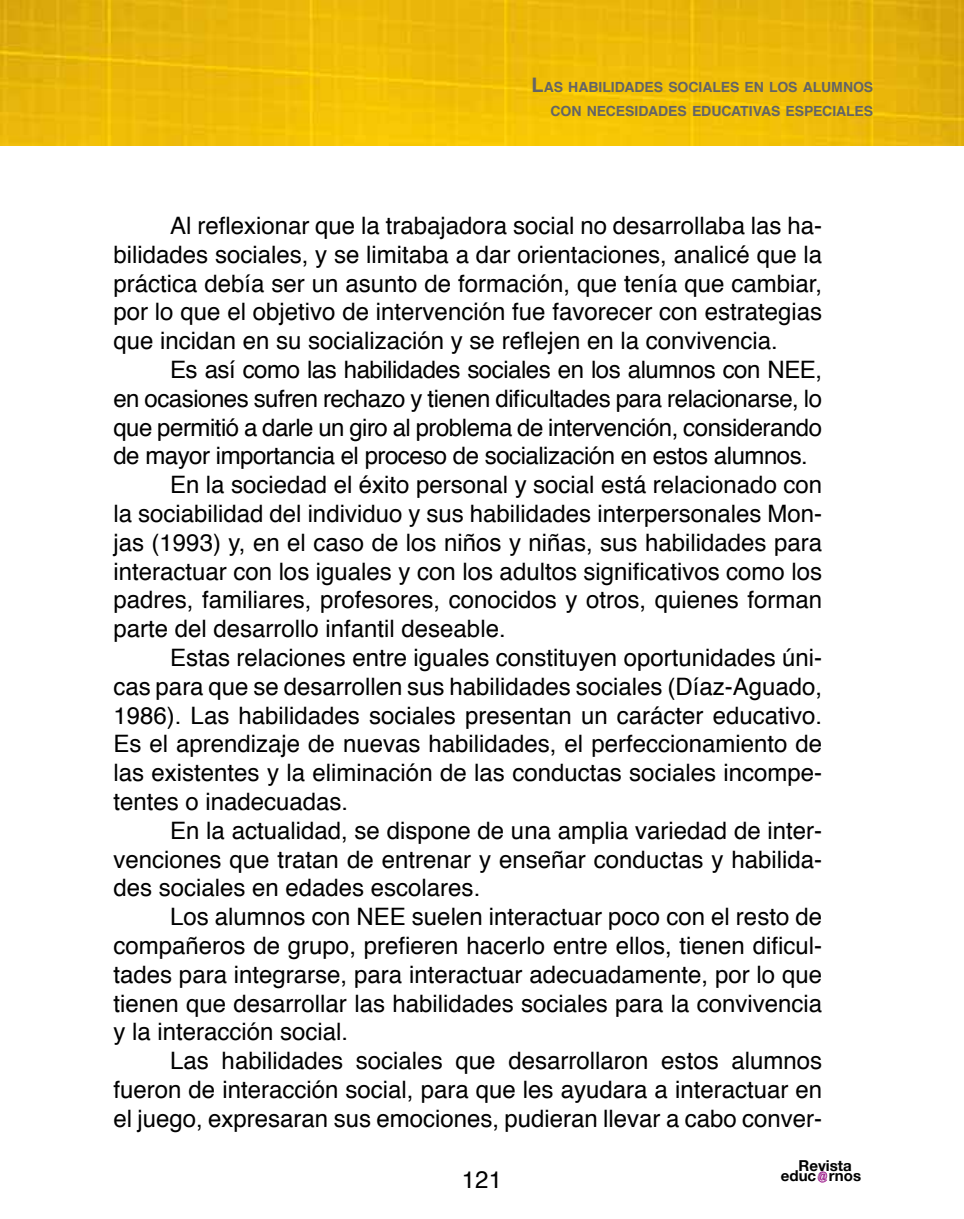
<style>
.page{position:relative;width:964px;height:1219px;background:#fff}
.page>*{position:absolute;margin:0;border:0;box-sizing:border-box;transform-origin:0 0}
.t1{font:24px/28.8px "Helvetica";color:#000;text-align:justify}
.t2{font:24px "Helvetica";letter-spacing:-.02em;color:#000}
.t3{font:700 15px "Helvetica Neue";color:#000}
.t4{font:700 14px/24px "Helvetica";letter-spacing:-.005em;color:#636466;text-align:right}
.s1{font-size:20px}
</style>
<div class="page">
<img style="left:0;top:0;width:964px;height:146px">
<svg style="left:817px;top:1171px;width:10px;height:12px"></svg>
<p class="t4" style="left:531px;top:76px;width:343px"><span class="s1">L</span>AS HABILIDADES SOCIALES EN LOS ALUMNOS<br>CON NECESIDADES EDUCATIVAS ESPECIALES</p>
<p class="t1" style="left:113px;top:212px;width:710px;text-indent:57px">Al reflexionar que la trabajadora social no desarrollaba las ha&shy;bilidades sociales, y se limitaba a dar orientaciones, analicé que la práctica debía ser un asunto de formación, que tenía que cambiar, por lo que el objetivo de intervención fue favorecer con estrategias que incidan en su socialización y se reflejen en la convivencia.</p>
<p class="t2" style="left:170px;top:351px;width:653px">Es así como las habilidades sociales en los alumnos con NEE,</p>
<p class="t2" style="left:113px;top:380px;width:710px">en ocasiones sufren rechazo y tienen dificultades para relacionarse, lo</p>
<p class="t2" style="left:113px;top:409px;width:710px">que permitió a darle un giro al problema de intervención, considerando</p>
<p class="t2" style="left:113px;top:437px;width:696px">de mayor importancia el proceso de socialización en estos alumnos.</p>
<p class="t1" style="left:170px;top:471px;width:653px">En la sociedad el éxito personal y social está relacionado con</p>
<p class="t1" style="left:113px;top:500px;width:710px">la sociabilidad del individuo y sus habilidades interpersonales Mon-</p>
<p class="t1" style="left:113px;top:529px;width:710px">jas (1993) y, en el caso de los niños y niñas, sus habilidades para</p>
<p class="t1" style="left:113px;top:558px;width:710px">interactuar con los iguales y con los adultos significativos como los</p>
<p class="t1" style="left:113px;top:586px;width:710px">padres, familiares, profesores, conocidos y otros, quienes forman</p>
<p class="t1" style="left:113px;top:615px;width:394px">parte del desarrollo infantil deseable.</p>
<p class="t1" style="left:170px;top:644px;width:653px">Estas relaciones entre iguales constituyen oportunidades úni-</p>
<p class="t1" style="left:113px;top:673px;width:710px">cas para que se desarrollen sus habilidades sociales (Díaz-Aguado,</p>
<p class="t1" style="left:113px;top:702px;width:710px">1986). Las habilidades sociales presentan un carácter educativo.</p>
<p class="t1" style="left:113px;top:730px;width:710px">Es el aprendizaje de nuevas habilidades, el perfeccionamiento de</p>
<p class="t1" style="left:113px;top:759px;width:710px">las existentes y la eliminación de las conductas sociales incompe-</p>
<p class="t1" style="left:113px;top:788px;width:236px">tentes o inadecuadas.</p>
<p class="t1" style="left:170px;top:817px;width:653px">En la actualidad, se dispone de una amplia variedad de inter-</p>
<p class="t1" style="left:113px;top:846px;width:710px">venciones que tratan de entrenar y enseñar conductas y habilida-</p>
<p class="t1" style="left:113px;top:874px;width:368px">des sociales en edades escolares.</p>
<p class="t1" style="left:170px;top:903px;width:653px">Los alumnos con NEE suelen interactuar poco con el resto de</p>
<p class="t1" style="left:113px;top:932px;width:710px">compañeros de grupo, prefieren hacerlo entre ellos, tienen dificul-</p>
<p class="t1" style="left:113px;top:961px;width:710px">tades para integrarse, para interactuar adecuadamente, por lo que</p>
<p class="t1" style="left:113px;top:990px;width:710px">tienen que desarrollar las habilidades sociales para la convivencia</p>
<p class="t1" style="left:113px;top:1018px;width:236px">y la interacción social.</p>
<p class="t1" style="left:170px;top:1047px;width:653px">Las habilidades sociales que desarrollaron estos alumnos</p>
<p class="t1" style="left:113px;top:1076px;width:710px">fueron de interacción social, para que les ayudara a interactuar en</p>
<p class="t1" style="left:113px;top:1105px;width:710px">el juego, expresaran sus emociones, pudieran llevar a cabo conver-</p>
<p class="t1" style="left:462px;top:1166px;width:42px">121</p>
<p class="t3" style="left:798px;top:1157px;width:55px">Revista</p>
<p class="t3" style="left:781px;top:1167px;width:82px">educ rnos</p>
</div>
